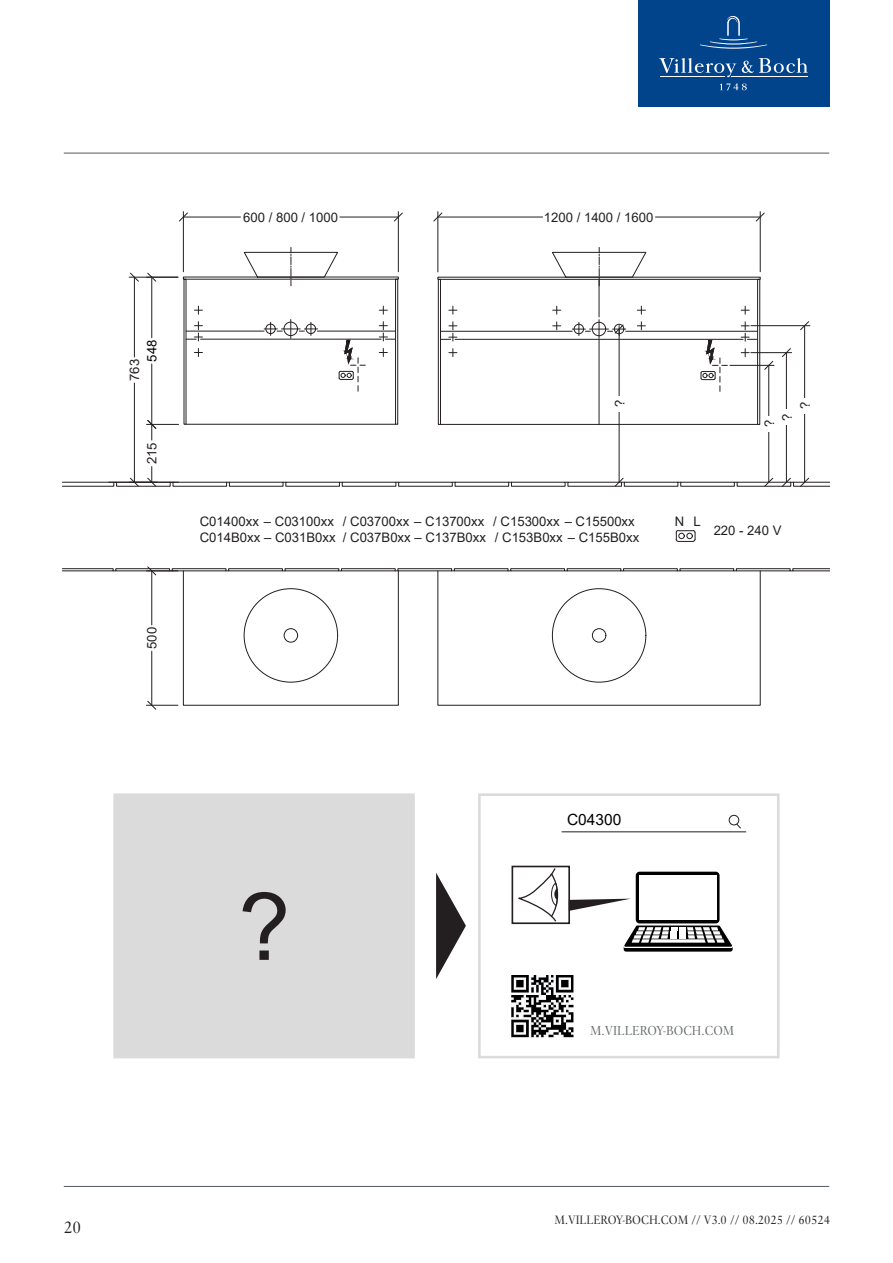
<style>
.page{position:relative;width:893px;height:1263px;background:#fff}
.page>*{position:absolute;margin:0;border:0;box-sizing:border-box;transform-origin:0 0}
.t1{font:16.5px "Villeroy Boch";color:#231f20}
.t2{font:15.45px "Arial";color:#000001}
.t3{font:13.2px/15.8px "Arial";color:#231f20}
.t4{font:13.2px "Arial";color:#000001}
.t5{font:12.9px "Villeroy Boch";color:#66696a}
.t6{font:12px "Villeroy Boch";color:#231f20}
</style>
<div class="page">
<hr style="left:64px;top:1186px;width:765px;height:1px;background:#5c6166">
<hr style="left:64px;top:153px;width:765px;height:1px;background:#5c6166">
<div style="left:638px;top:0;width:191px;height:106px;background:#01448c"></div>
<svg style="left:700px;top:16px;width:67px;height:33px"></svg>
<svg style="left:720px;top:83px;width:27px;height:7px"></svg>
<hr style="left:661px;top:77px;width:64px;height:1px;background:#fff">
<hr style="left:732px;top:77px;width:76px;height:1px;background:#fff">
<svg style="left:659px;top:58px;width:77px;height:19px"></svg>
<svg style="left:742px;top:58px;width:66px;height:15px"></svg>
<hr style="left:804px;top:326px;width:1px;height:156px;background:#231f20">
<div style="left:62px;top:568px;width:51px;height:3px;border:1px solid #231f20"></div>
<div style="left:115px;top:568px;width:55px;height:3px;border:1px solid #231f20"></div>
<div style="left:172px;top:568px;width:54px;height:3px;border:1px solid #231f20"></div>
<div style="left:228px;top:568px;width:55px;height:3px;border:1px solid #231f20"></div>
<div style="left:285px;top:568px;width:54px;height:3px;border:1px solid #231f20"></div>
<div style="left:341px;top:568px;width:55px;height:3px;border:1px solid #231f20"></div>
<div style="left:398px;top:568px;width:54px;height:3px;border:1px solid #231f20"></div>
<div style="left:454px;top:568px;width:54px;height:3px;border:1px solid #231f20"></div>
<div style="left:510px;top:568px;width:55px;height:3px;border:1px solid #231f20"></div>
<div style="left:567px;top:568px;width:54px;height:3px;border:1px solid #231f20"></div>
<div style="left:623px;top:568px;width:55px;height:3px;border:1px solid #231f20"></div>
<div style="left:680px;top:568px;width:54px;height:3px;border:1px solid #231f20"></div>
<div style="left:736px;top:568px;width:54px;height:3px;border:1px solid #231f20"></div>
<svg style="left:790px;top:568px;width:40px;height:3px"></svg>
<hr style="left:186px;top:424px;width:210px;height:1px;background:#231f20">
<hr style="left:201px;top:339px;width:180px;height:1px;background:#231f20">
<hr style="left:317px;top:331px;width:79px;height:1px;background:#231f20">
<hr style="left:186px;top:331px;width:78px;height:1px;background:#231f20">
<div style="left:183px;top:570px;width:216px;height:136px;border:1px solid #231f20"></div>
<svg style="left:338px;top:339px;width:27px;height:52px"></svg>
<svg style="left:264px;top:319px;width:54px;height:19px"></svg>
<svg style="left:194px;top:306px;width:8px;height:8px"></svg>
<svg style="left:186px;top:322px;width:16px;height:19px"></svg>
<svg style="left:194px;top:348px;width:8px;height:8px"></svg>
<svg style="left:379px;top:306px;width:8px;height:8px"></svg>
<svg style="left:379px;top:322px;width:16px;height:19px"></svg>
<svg style="left:379px;top:348px;width:8px;height:8px"></svg>
<div style="left:395px;top:279px;width:3px;height:146px;border:1px solid #231f20"></div>
<hr style="left:151px;top:277px;width:1px;height:61px;background:#231f20">
<hr style="left:151px;top:364px;width:1px;height:60px;background:#231f20">
<svg style="left:147px;top:272px;width:10px;height:10px"></svg>
<hr style="left:146px;top:424px;width:33px;height:1px;background:#231f20">
<hr style="left:109px;top:482px;width:48px;height:1px;background:#231f20">
<svg style="left:147px;top:419px;width:10px;height:21px"></svg>
<svg style="left:147px;top:467px;width:10px;height:20px"></svg>
<hr style="left:129px;top:277px;width:49px;height:1px;background:#231f20">
<hr style="left:129px;top:482px;width:50px;height:1px;background:#231f20">
<hr style="left:134px;top:277px;width:1px;height:80px;background:#231f20">
<hr style="left:134px;top:383px;width:1px;height:99px;background:#231f20">
<svg style="left:129px;top:272px;width:10px;height:10px"></svg>
<svg style="left:129px;top:477px;width:10px;height:10px"></svg>
<hr style="left:751px;top:325px;width:59px;height:1px;background:#231f20">
<svg style="left:800px;top:321px;width:9px;height:10px"></svg>
<div style="left:798px;top:398px;width:15px;height:15px;background:#fff"></div>
<hr style="left:619px;top:325px;width:1px;height:157px;background:#231f20">
<svg style="left:614px;top:477px;width:10px;height:10px"></svg>
<div style="left:612px;top:396px;width:16px;height:15px;background:#fff"></div>
<hr style="left:786px;top:353px;width:1px;height:129px;background:#231f20">
<hr style="left:751px;top:352px;width:41px;height:1px;background:#231f20">
<svg style="left:781px;top:348px;width:10px;height:10px"></svg>
<svg style="left:781px;top:477px;width:49px;height:10px"></svg>
<div style="left:780px;top:410px;width:15px;height:15px;background:#fff"></div>
<hr style="left:768px;top:365px;width:1px;height:117px;background:#231f20">
<hr style="left:730px;top:365px;width:44px;height:1px;background:#231f20">
<svg style="left:764px;top:360px;width:10px;height:10px"></svg>
<svg style="left:764px;top:477px;width:10px;height:10px"></svg>
<div style="left:762px;top:416px;width:15px;height:15px;background:#fff"></div>
<div style="left:284px;top:628px;width:14px;height:14px;border:1px solid #231f20;border-radius:50%"></div>
<svg style="left:243px;top:247px;width:96px;height:39px"></svg>
<hr style="left:183px;top:212px;width:1px;height:60px;background:#231f20">
<hr style="left:398px;top:212px;width:1px;height:60px;background:#231f20">
<hr style="left:183px;top:217px;width:58px;height:1px;background:#231f20">
<hr style="left:340px;top:217px;width:58px;height:1px;background:#231f20">
<svg style="left:179px;top:212px;width:9px;height:10px"></svg>
<svg style="left:393px;top:212px;width:10px;height:10px"></svg>
<div style="left:437px;top:277px;width:324px;height:3px;border:1px solid #231f20"></div>
<hr style="left:440px;top:424px;width:318px;height:1px;background:#231f20">
<hr style="left:440px;top:331px;width:132px;height:1px;background:#231f20">
<div style="left:438px;top:279px;width:3px;height:146px;border:1px solid #231f20"></div>
<div style="left:757px;top:279px;width:3px;height:146px;border:1px solid #231f20"></div>
<hr style="left:455px;top:339px;width:288px;height:1px;background:#231f20">
<hr style="left:599px;top:339px;width:1px;height:85px;background:#231f20">
<hr style="left:599px;top:279px;width:1px;height:38px;background:#231f20">
<hr style="left:626px;top:331px;width:132px;height:1px;background:#231f20">
<svg style="left:700px;top:340px;width:27px;height:51px"></svg>
<svg style="left:449px;top:306px;width:8px;height:8px"></svg>
<svg style="left:440px;top:322px;width:17px;height:19px"></svg>
<svg style="left:449px;top:349px;width:8px;height:8px"></svg>
<svg style="left:553px;top:306px;width:8px;height:8px"></svg>
<svg style="left:553px;top:322px;width:8px;height:8px"></svg>
<svg style="left:637px;top:306px;width:8px;height:8px"></svg>
<svg style="left:637px;top:322px;width:8px;height:8px"></svg>
<svg style="left:741px;top:306px;width:8px;height:8px"></svg>
<svg style="left:741px;top:322px;width:17px;height:19px"></svg>
<svg style="left:741px;top:349px;width:8px;height:8px"></svg>
<svg style="left:572px;top:320px;width:54px;height:18px"></svg>
<div style="left:437px;top:570px;width:324px;height:136px;border:1px solid #231f20"></div>
<hr style="left:146px;top:705px;width:32px;height:1px;background:#231f20">
<hr style="left:146px;top:570px;width:32px;height:1px;background:#231f20">
<hr style="left:151px;top:651px;width:1px;height:54px;background:#231f20">
<hr style="left:151px;top:571px;width:1px;height:54px;background:#231f20">
<svg style="left:147px;top:700px;width:10px;height:10px"></svg>
<svg style="left:147px;top:566px;width:10px;height:10px"></svg>
<svg style="left:675px;top:530px;width:21px;height:12px"></svg>
<div style="left:592px;top:628px;width:14px;height:14px;border:1px solid #231f20;border-radius:50%"></div>
<svg style="left:551px;top:247px;width:96px;height:39px"></svg>
<hr style="left:438px;top:212px;width:1px;height:60px;background:#231f20">
<hr style="left:760px;top:212px;width:1px;height:60px;background:#231f20">
<hr style="left:438px;top:217px;width:105px;height:1px;background:#231f20">
<hr style="left:655px;top:217px;width:105px;height:1px;background:#231f20">
<svg style="left:433px;top:212px;width:10px;height:10px"></svg>
<svg style="left:755px;top:212px;width:10px;height:10px"></svg>
<svg style="left:478px;top:793px;width:301px;height:265px"></svg>
<div style="left:113px;top:793px;width:302px;height:265px;background:#dadbda"></div>
<svg style="left:243px;top:892px;width:43px;height:68px;background:#a7a7a7"></svg>
<svg style="left:436px;top:873px;width:30px;height:106px"></svg>
<svg style="left:570px;top:899px;width:61px;height:12px"></svg>
<hr style="left:562px;top:831px;width:184px;height:1px;background:#231f20">
<div style="left:729px;top:815px;width:10px;height:10px;border:1px solid #231f20;border-radius:50%"></div>
<svg style="left:736px;top:823px;width:5px;height:6px"></svg>
<img style="left:511px;top:976px;width:63px;height:62px">
<svg style="left:517px;top:869px;width:42px;height:52px"></svg>
<div style="left:624px;top:944px;width:109px;height:7px;background:#000001;border-radius:2px"></div>
<div style="left:636px;top:872px;width:83px;height:51px;background:#000001;border-radius:4px"></div>
<div style="left:639px;top:875px;width:77px;height:45px;background:#fff"></div>
<svg style="left:623px;top:923px;width:112px;height:26px"></svg>
<div style="left:512px;top:866px;width:58px;height:58px;border:2px solid #231f20"></div>
<p class="t3" style="left:243px;top:209px;width:96px">600 / 800 / 1000</p>
<p class="t3" style="left:544px;top:209px;width:111px">1200 / 1400 / 1600</p>
<p class="t4" style="left:143px;top:362px;width:23px;rotate:-90deg">548</p>
<p class="t3" style="left:126px;top:381px;width:23px;rotate:-90deg">763</p>
<p class="t3" style="left:144px;top:464px;width:23px;rotate:-90deg">215</p>
<p class="t3" style="left:144px;top:649px;width:23px;rotate:-90deg">500</p>
<p class="t3" style="left:612px;top:407px;width:9px;rotate:-90deg">?</p>
<p class="t3" style="left:797px;top:409px;width:9px;rotate:-90deg">?</p>
<p class="t3" style="left:779px;top:421px;width:9px;rotate:-90deg">?</p>
<p class="t3" style="left:761px;top:427px;width:9px;rotate:-90deg">?</p>
<p class="t3" style="left:200px;top:513px;width:441px">C01400xx – C03100xx / C03700xx – C13700xx / C15300xx – C15500xx<br>C014B0xx – C031B0xx / C037B0xx – C137B0xx / C153B0xx – C155B0xx</p>
<p class="t3" style="left:675px;top:513px;width:27px">N L</p>
<p class="t3" style="left:714px;top:523px;width:69px">220 - 240 V</p>
<p class="t2" style="left:567px;top:808px;width:56px">C04300</p>
<p class="t1" style="left:64px;top:1216px;width:19px">20</p>
<p class="t5" style="left:590px;top:1022px;width:145px">M.VILLEROY-BOCH.COM</p>
<p class="t6" style="left:554px;top:1212px;width:277px">M.VILLEROY-BOCH.COM // V3.0 // 08.2025 // 60524</p>
</div>
